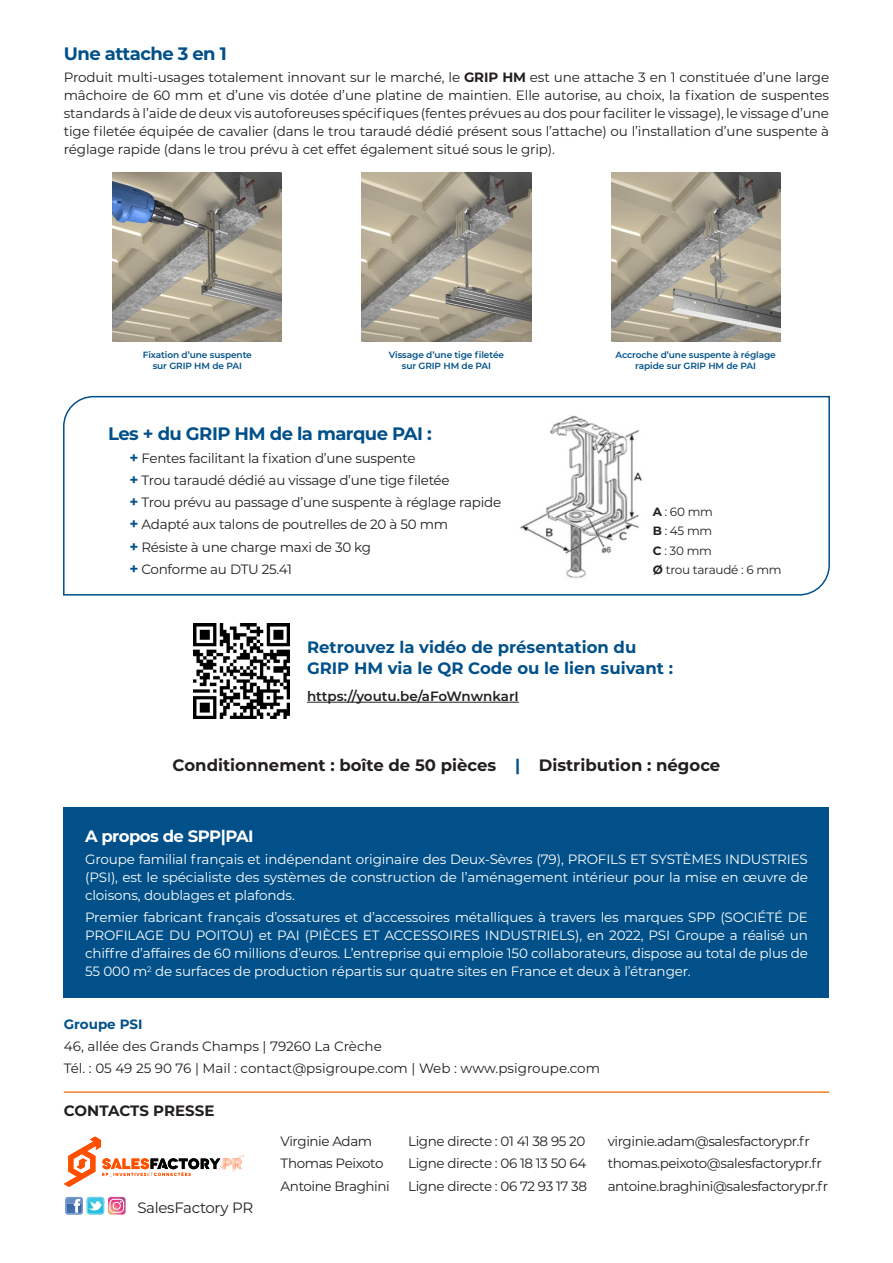
<style>
.page{position:relative;width:893px;height:1263px;background:#fff}
.page>*{position:absolute;margin:0;border:0;box-sizing:border-box;transform-origin:0 0}
.t1{font:700 18px "Montserrat";letter-spacing:-.03em;color:#015089}
.t2{font:700 16.5px/21px "Montserrat";color:#015089}
.t3{font:700 16.5px "Montserrat";color:#231f20}
.t4{font:700 16.5px "Montserrat";letter-spacing:-.03em;color:#fff}
.t5{font:700 15px "Montserrat";letter-spacing:-.005em;color:#231f20}
.t6{font:15px "Montserrat";letter-spacing:-.02em;color:#231f20}
.t7{font:13.5px/18px "Montserrat";letter-spacing:-.02em;color:#231f20;text-align:justify}
.t8{font:13.5px/18px "Montserrat";letter-spacing:-.01em;color:#fff;text-align:justify}
.t9{font:13.5px "Montserrat";color:#231f20}
.t10{font:600 13.5px "Montserrat";color:#231f20}
.t11{font:700 13.5px "Montserrat";color:#015089}
.t12{font:12px "Montserrat";letter-spacing:-.02em;color:#231f20}
.t13{font:600 9px/10.8px "Montserrat";letter-spacing:-.01em;color:#015089;text-align:center}
.s1{font-weight:700}
.s2{font-weight:700;font-size:15px;color:#015089}
.s3{color:#015089}
</style>
<div class="page">
<svg style="left:63px;top:395px;width:767px;height:201px"></svg>
<div style="left:64px;top:807px;width:765px;height:191px;background:#015089"></div>
<svg style="left:64px;top:1136px;width:180px;height:51px"></svg>
<svg style="left:65px;top:1197px;width:61px;height:18px"></svg>
<hr style="left:64px;top:1091px;width:765px;height:2px;background:#f58229">
<img style="left:194px;top:623px;width:95px;height:96px">
<hr style="left:307px;top:702px;width:212px;height:1px;background:#231f20">
<img style="left:518px;top:413px;width:125px;height:167px">
<img style="left:113px;top:172px;width:169px;height:169px">
<img style="left:611px;top:172px;width:169px;height:169px">
<img style="left:362px;top:172px;width:169px;height:169px">
<p class="t1" style="left:64px;top:41px;width:165px">Une attache 3 en 1</p>
<p class="t7" style="left:64px;top:68px;width:767px">Produit multi-usages totalement innovant sur le marché, le <span class="s1">GRIP HM</span> est une attache 3 en 1 constituée d’une large mâchoire de 60 mm et d’une vis dotée d’une platine de maintien. Elle autorise, au choix, la fixation de suspentes standards à l’aide de deux vis autoforeuses spécifiques (fentes prévues au dos pour faciliter le vissage), le vissage d’une tige filetée équipée de cavalier (dans le trou taraudé dédié présent sous l’attache) ou l’installation d’une suspente à réglage rapide (dans le trou prévu à cet effet également situé sous le grip).</p>
<p class="t13" style="left:143px;top:349px;width:111px">Fixation d’une suspente sur GRIP HM de PAI</p>
<p class="t13" style="left:389px;top:349px;width:117px">Vissage d’une tige filetée sur GRIP HM de PAI</p>
<p class="t13" style="left:615px;top:349px;width:162px">Accroche d’une suspente à réglage rapide sur GRIP HM de PAI</p>
<p class="t1" style="left:108px;top:421px;width:325px">Les + du GRIP HM de la marque PAI :</p>
<p class="t7" style="left:129px;top:448px;width:288px"><span class="s2">+</span> Fentes facilitant la fixation d’une suspente</p>
<p class="t7" style="left:129px;top:471px;width:322px"><span class="s2">+</span> Trou taraudé dédié au vissage d’une tige filetée</p>
<p class="t7" style="left:129px;top:493px;width:373px"><span class="s2">+</span> Trou prévu au passage d’une suspente à réglage rapide</p>
<p class="t7" style="left:129px;top:515px;width:320px"><span class="s2">+</span> Adapté aux talons de poutrelles de 20 à 50 mm</p>
<p class="t7" style="left:129px;top:537px;width:243px"><span class="s2">+</span> Résiste à une charge maxi de 30 kg</p>
<p class="t7" style="left:129px;top:560px;width:164px"><span class="s2">+</span> Conforme au DTU 25.41</p>
<p class="t12" style="left:653px;top:504px;width:61px"><span class="s1">A</span> : 60 mm</p>
<p class="t12" style="left:653px;top:523px;width:61px"><span class="s1">B</span> : 45 mm</p>
<p class="t12" style="left:653px;top:542px;width:61px"><span class="s1">C</span> : 30 mm</p>
<p class="t12" style="left:653px;top:561px;width:130px"><span class="s1">Ø</span> trou taraudé : 6 mm</p>
<p class="t2" style="left:307px;top:636px;width:367px">Retrouvez la vidéo de présentation du<br>GRIP HM via le QR Code ou le lien suivant :</p>
<p class="t10" style="left:307px;top:686px;width:213px">https://youtu.be/aFoWnwnkarI</p>
<p class="t3" style="left:173px;top:753px;width:549px">Conditionnement : boîte de 50 pièces <span class="s3">|</span> Distribution : négoce</p>
<p class="t4" style="left:85px;top:824px;width:170px">A propos de SPP|PAI</p>
<p class="t8" style="left:85px;top:850px;width:724px">Groupe familial français et indépendant originaire des Deux-Sèvres (79), PROFILS ET SYSTÈMES INDUSTRIES (PSI), est le spécialiste des systèmes de construction de l’aménagement intérieur pour la mise en œuvre de cloisons, doublages et plafonds.</p>
<p class="t8" style="left:85px;top:908px;width:724px">Premier fabricant français d’ossatures et d’accessoires métalliques à travers les marques SPP (SOCIÉTÉ DE PROFILAGE DU POITOU) et PAI (PIÈCES ET ACCESSOIRES INDUSTRIELS), en 2022, PSI Groupe a réalisé un chiffre d’affaires de 60 millions d’euros. L’entreprise qui emploie 150 collaborateurs, dispose au total de plus de 55 000 m<sup>2</sup> de surfaces de production répartis sur quatre sites en France et deux à l’étranger.</p>
<p class="t11" style="left:64px;top:1014px;width:80px">Groupe PSI</p>
<p class="t9" style="left:64px;top:1037px;width:320px">46, allée des Grands Champs | 79260 La Crèche</p>
<p class="t9" style="left:64px;top:1059px;width:538px">Tél. : 05 49 25 90 76 | Mail : contact@psigroupe.com | Web : www.psigroupe.com</p>
<p class="t5" style="left:64px;top:1099px;width:152px">CONTACTS PRESSE</p>
<p class="t6" style="left:137px;top:1197px;width:117px">SalesFactory PR</p>
<p class="t7" style="left:281px;top:1131px;width:93px">Virginie Adam</p>
<p class="t7" style="left:408px;top:1131px;width:179px">Ligne directe : 01 41 38 95 20</p>
<p class="t7" style="left:608px;top:1131px;width:204px">virginie.adam@salesfactorypr.fr</p>
<p class="t7" style="left:281px;top:1154px;width:104px">Thomas Peixoto</p>
<p class="t7" style="left:408px;top:1154px;width:180px">Ligne directe : 06 18 13 50 64</p>
<p class="t7" style="left:608px;top:1154px;width:216px">thomas.peixoto@salesfactorypr.fr</p>
<p class="t7" style="left:281px;top:1176px;width:111px">Antoine Braghini</p>
<p class="t7" style="left:408px;top:1176px;width:180px">Ligne directe : 06 72 93 17 38</p>
<p class="t7" style="left:608px;top:1176px;width:222px">antoine.braghini@salesfactorypr.fr</p>
</div>
